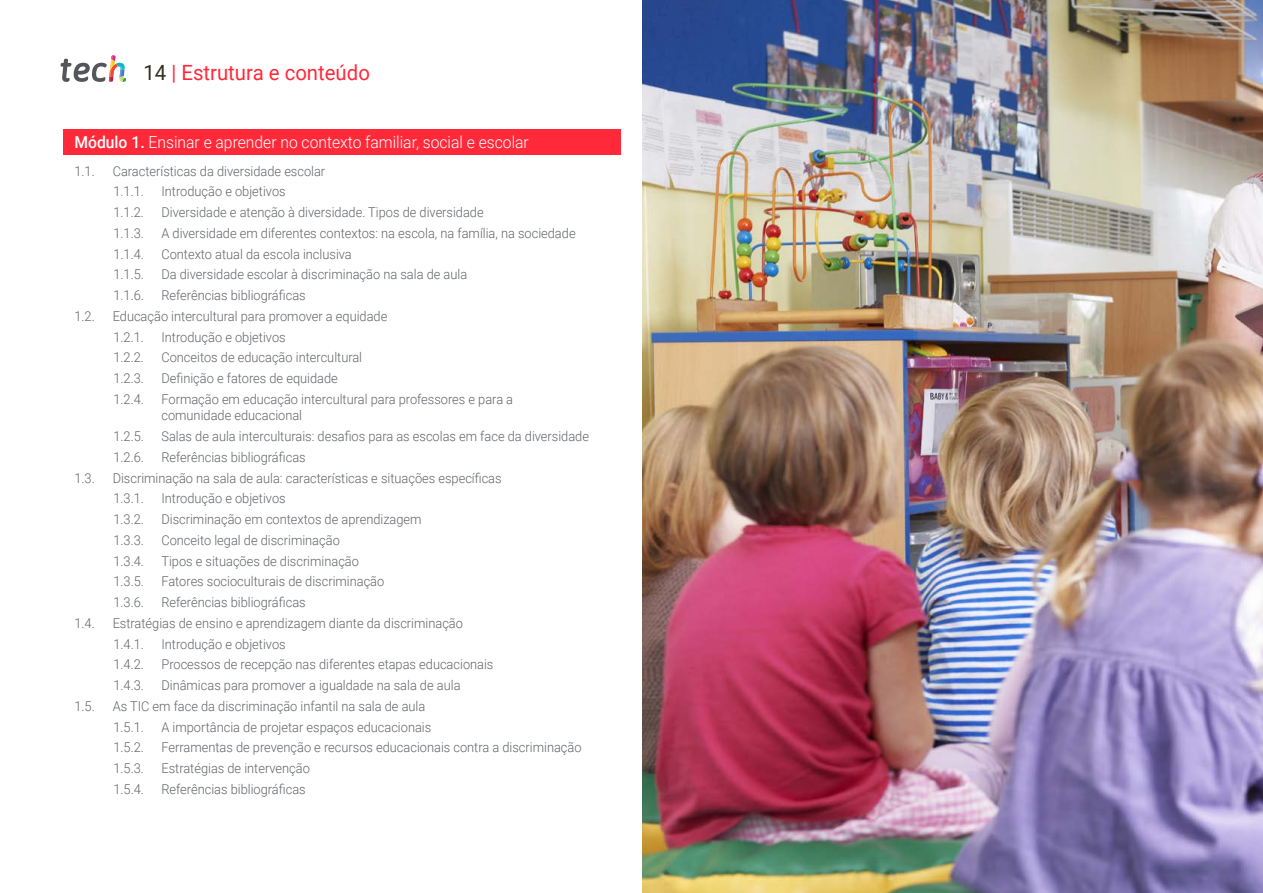
<style>
.page{position:relative;width:1263px;height:893px;background:#fff}
.page>*{position:absolute;margin:0;border:0;box-sizing:border-box;transform-origin:0 0}
.t1{font:21px "Roboto";color:#ff293a}
.t2{font:300 16.5px "Roboto";color:#fff;scale:.95 1}
.t3{font:300 13.5px/20.7px "Roboto";color:#61646a;scale:.95 1}
.s1{color:#312e20}
.s2{font-weight:500}
</style>
<div class="page">
<div style="left:63px;top:130px;width:558px;height:25px;background:#ff293a"></div>
<img style="left:642px;top:0;width:621px;height:893px">
<svg style="left:61px;top:55px;width:65px;height:27px"></svg>
<h1 class="t1" style="left:144px;top:57px;width:228px"><span class="s1">14</span> | Estrutura e conteúdo</h1>
<p class="t2" style="left:74px;top:131px;width:480px"><span class="s2">Módulo 1.</span> Ensinar e aprender no contexto familiar, social e escolar</p>
<p class="t3" style="left:74px;top:160px;width:23px">1.1.</p>
<p class="t3" style="left:113px;top:160px;width:225px">Características da diversidade escolar<br>1.1.1.</p>
<p class="t3" style="left:161px;top:181px;width:132px">Introdução e objetivos</p>
<p class="t3" style="left:113px;top:201px;width:34px">1.1.2.</p>
<p class="t3" style="left:161px;top:201px;width:341px">Diversidade e atenção à diversidade. Tipos de diversidade</p>
<p class="t3" style="left:113px;top:222px;width:34px">1.1.3.</p>
<p class="t3" style="left:161px;top:222px;width:437px">A diversidade em diferentes contextos: na escola, na família, na sociedade</p>
<p class="t3" style="left:113px;top:243px;width:34px">1.1.4.</p>
<p class="t3" style="left:161px;top:243px;width:202px">Contexto atual da escola inclusiva</p>
<p class="t3" style="left:113px;top:264px;width:34px">1.1.5.</p>
<p class="t3" style="left:161px;top:264px;width:323px">Da diversidade escolar à discriminação na sala de aula</p>
<p class="t3" style="left:113px;top:284px;width:34px">1.1.6.</p>
<p class="t3" style="left:161px;top:284px;width:153px">Referências bibliográficas</p>
<p class="t3" style="left:74px;top:305px;width:23px">1.2.</p>
<p class="t3" style="left:113px;top:305px;width:291px">Educação intercultural para promover a equidade<br>1.2.1.</p>
<p class="t3" style="left:161px;top:326px;width:132px">Introdução e objetivos</p>
<p class="t3" style="left:113px;top:347px;width:34px">1.2.2.</p>
<p class="t3" style="left:161px;top:347px;width:213px">Conceitos de educação intercultural</p>
<p class="t3" style="left:113px;top:367px;width:34px">1.2.3.</p>
<p class="t3" style="left:161px;top:367px;width:187px">Definição e fatores de equidade</p>
<p class="t3" style="left:113px;top:388px;width:34px">1.2.4.</p>
<p class="t3" style="left:161px;top:390px;width:372px;line-height:16.5px">Formação em educação intercultural para professores e para a comunidade educacional</p>
<p class="t3" style="left:113px;top:425px;width:34px">1.2.5.</p>
<p class="t3" style="left:161px;top:425px;width:452px">Salas de aula interculturais: desafios para as escolas em face da diversidade</p>
<p class="t3" style="left:113px;top:446px;width:34px">1.2.6.</p>
<p class="t3" style="left:161px;top:446px;width:153px">Referências bibliográficas</p>
<p class="t3" style="left:74px;top:467px;width:23px">1.3.</p>
<p class="t3" style="left:113px;top:467px;width:411px">Discriminação na sala de aula: características e situações específicas<br>1.3.1.</p>
<p class="t3" style="left:161px;top:488px;width:132px">Introdução e objetivos</p>
<p class="t3" style="left:113px;top:508px;width:34px">1.3.2.</p>
<p class="t3" style="left:161px;top:508px;width:275px">Discriminação em contextos de aprendizagem</p>
<p class="t3" style="left:113px;top:529px;width:34px">1.3.3.</p>
<p class="t3" style="left:161px;top:529px;width:189px">Conceito legal de discriminação</p>
<p class="t3" style="left:113px;top:550px;width:34px">1.3.4.</p>
<p class="t3" style="left:161px;top:550px;width:209px">Tipos e situações de discriminação</p>
<p class="t3" style="left:113px;top:571px;width:34px">1.3.5.</p>
<p class="t3" style="left:161px;top:571px;width:236px">Fatores socioculturais de discriminação</p>
<p class="t3" style="left:113px;top:591px;width:34px">1.3.6.</p>
<p class="t3" style="left:161px;top:591px;width:153px">Referências bibliográficas</p>
<p class="t3" style="left:74px;top:612px;width:23px">1.4.</p>
<p class="t3" style="left:113px;top:612px;width:370px">Estratégias de ensino e aprendizagem diante da discriminação<br>1.4.1.</p>
<p class="t3" style="left:161px;top:633px;width:132px">Introdução e objetivos</p>
<p class="t3" style="left:113px;top:654px;width:34px">1.4.2.</p>
<p class="t3" style="left:161px;top:654px;width:351px">Processos de recepção nas diferentes etapas educacionais</p>
<p class="t3" style="left:113px;top:674px;width:34px">1.4.3.</p>
<p class="t3" style="left:161px;top:674px;width:316px">Dinâmicas para promover a igualdade na sala de aula</p>
<p class="t3" style="left:74px;top:695px;width:23px">1.5.</p>
<p class="t3" style="left:113px;top:695px;width:331px">As TIC em face da discriminação infantil na sala de aula<br>1.5.1.</p>
<p class="t3" style="left:161px;top:716px;width:286px">A importância de projetar espaços educacionais</p>
<p class="t3" style="left:113px;top:737px;width:34px">1.5.2.</p>
<p class="t3" style="left:161px;top:737px;width:444px">Ferramentas de prevenção e recursos educacionais contra a discriminação</p>
<p class="t3" style="left:113px;top:757px;width:34px">1.5.3.</p>
<p class="t3" style="left:161px;top:757px;width:158px">Estratégias de intervenção</p>
<p class="t3" style="left:113px;top:778px;width:34px">1.5.4.</p>
<p class="t3" style="left:161px;top:778px;width:153px">Referências bibliográficas</p>
</div>
